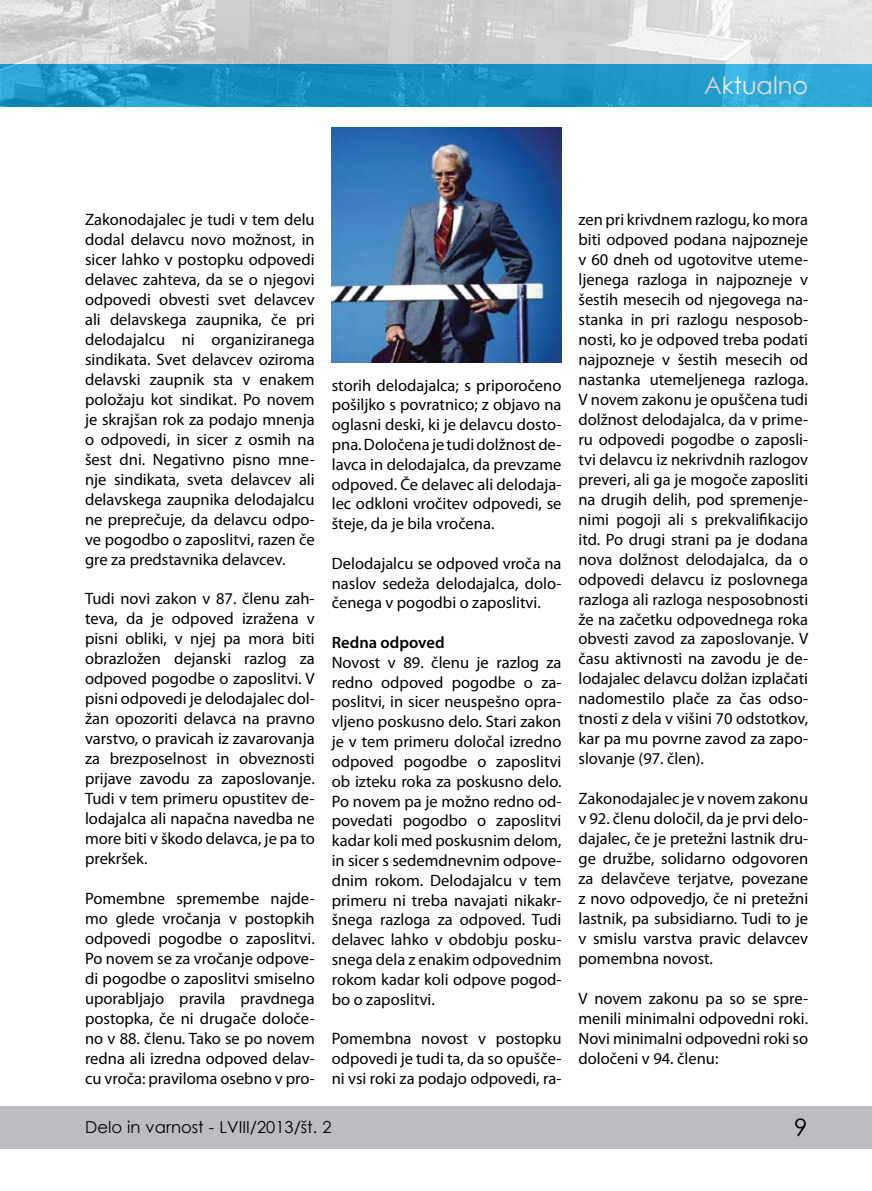
<style>
.page{position:relative;width:872px;height:1191px;background:#fff}
.page>*{position:absolute;margin:0;border:0;box-sizing:border-box;transform-origin:0 0}
.t1{font:24px "Century Gothic";color:#fff}
.t2{font:24px "Century Gothic";color:#000}
.t3{font:16.5px/20px "Myriad Pro";color:#000;text-align:justify}
.t4{font:16.5px "Century Gothic";color:#000}
.t5{font:600 16.5px "Myriad Pro";color:#000}
</style>
<div class="page">
<div style="left:0;top:1106px;width:872px;height:42px;background:#bcbdc0"></div>
<img style="left:0;top:0;width:872px;height:106px">
<img style="left:332px;top:128px;width:229px;height:234px">
<h1 class="t1" style="left:704px;top:69px;width:106px">Aktualno</h1>
<p class="t3" style="left:85px;top:209px;width:231px">Zakonodajalec je tudi v tem delu dodal delavcu novo možnost, in sicer lahko v postopku odpovedi delavec zahteva, da se o njegovi odpovedi obvesti svet delavcev ali delavskega zaupnika, če pri delodajalcu ni organiziranega sindikata. Svet delavcev oziroma delavski zaupnik sta v enakem položaju kot sindikat. Po novem je skrajšan rok za podajo mnenja o odpovedi, in sicer z osmih na šest dni. Negativno pisno mne&shy;nje sindikata, sveta delavcev ali delavskega zaupnika delodajalcu ne preprečuje, da delavcu odpo&shy;ve pogodbo o zaposlitvi, razen če gre za predstavnika delavcev.</p>
<p class="t3" style="left:85px;top:588px;width:231px">Tudi novi zakon v 87. členu zah&shy;teva, da je odpoved izražena v pisni obliki, v njej pa mora biti obrazložen dejanski razlog za odpoved pogodbe o zaposlitvi. V pisni odpovedi je delodajalec dol&shy;žan opozoriti delavca na pravno varstvo, o pravicah iz zavarovanja za brezposelnost in obveznosti prijave zavodu za zaposlovanje.<br>Tudi v tem primeru opustitev de&shy;lodajalca ali napačna navedba ne more biti v škodo delavca, je pa to prekršek.</p>
<p class="t3" style="left:85px;top:888px;width:231px">Pomembne spremembe najde&shy;mo glede vročanja v postopkih odpovedi pogodbe o zaposlitvi.<br>Po novem se za vročanje odpove&shy;di pogodbe o zaposlitvi smiselno uporabljajo pravila pravdnega postopka, če ni drugače določe&shy;no v 88. členu. Tako se po novem redna ali izredna odpoved delav&shy;cu vroča: praviloma osebno v pro-</p>
<p class="t3" style="left:332px;top:375px;width:231px">storih delodajalca; s priporočeno pošiljko s povratnico; z objavo na oglasni deski, ki je delavcu dosto&shy;pna. Določena je tudi dolžnost de&shy;lavca in delodajalca, da prevzame odpoved. Če delavec ali delodaja&shy;lec odkloni vročitev odpovedi, se šteje, da je bila vročena.</p>
<p class="t3" style="left:332px;top:553px;width:231px">Delodajalcu se odpoved vroča na naslov sedeža delodajalca, dolo&shy;čenega v pogodbi o zaposlitvi.</p>
<p class="t5" style="left:332px;top:632px;width:114px">Redna odpoved</p>
<p class="t3" style="left:332px;top:652px;width:231px">Novost v 89. členu je razlog za redno odpoved pogodbe o za&shy;poslitvi, in sicer neuspešno opra&shy;vljeno poskusno delo. Stari zakon je v tem primeru določal izredno odpoved pogodbe o zaposlitvi ob izteku roka za poskusno delo.<br>Po novem pa je možno redno od&shy;povedati pogodbo o zaposlitvi kadar koli med poskusnim delom, in sicer s sedemdnevnim odpove&shy;dnim rokom. Delodajalcu v tem primeru ni treba navajati nikakr&shy;šnega razloga za odpoved. Tudi delavec lahko v obdobju posku&shy;snega dela z enakim odpovednim rokom kadar koli odpove pogod&shy;bo o zaposlitvi.</p>
<p class="t3" style="left:332px;top:1028px;width:231px">Pomembna novost v postopku odpovedi je tudi ta, da so opušče&shy;ni vsi roki za podajo odpovedi, ra-</p>
<p class="t3" style="left:578px;top:209px;width:231px">zen pri krivdnem razlogu, ko mora biti odpoved podana najpozneje v 60 dneh od ugotovitve uteme&shy;ljenega razloga in najpozneje v šestih mesecih od njegovega na&shy;stanka in pri razlogu nesposob&shy;nosti, ko je odpoved treba podati najpozneje v šestih mesecih od nastanka utemeljenega razloga.<br>V novem zakonu je opuščena tudi dolžnost delodajalca, da v prime&shy;ru odpovedi pogodbe o zaposli&shy;tvi delavcu iz nekrivdnih razlogov preveri, ali ga je mogoče zaposliti na drugih delih, pod spremenje&shy;nimi pogoji ali s prekvalifikacijo itd. Po drugi strani pa je dodana nova dolžnost delodajalca, da o odpovedi delavcu iz poslovnega razloga ali razloga nesposobnosti že na začetku odpovednega roka obvesti zavod za zaposlovanje. V času aktivnosti na zavodu je de&shy;lodajalec delavcu dolžan izplačati nadomestilo plače za čas odso&shy;tnosti z dela v višini 70 odstotkov, kar pa mu povrne zavod za zapo&shy;slovanje (97. člen).</p>
<p class="t3" style="left:578px;top:788px;width:231px">Zakonodajalec je v novem zakonu v 92. členu določil, da je prvi delo&shy;dajalec, če je pretežni lastnik dru&shy;ge družbe, solidarno odgovoren za delavčeve terjatve, povezane z novo odpovedjo, če ni pretežni lastnik, pa subsidiarno. Tudi to je v smislu varstva pravic delavcev pomembna novost.</p>
<p class="t3" style="left:578px;top:988px;width:231px">V novem zakonu pa so se spre&shy;menili minimalni odpovedni roki.<br>Novi minimalni odpovedni roki so določeni v 94. členu:</p>
<p class="t4" style="left:85px;top:1115px;width:248px">Delo in varnost - LVIII/2013/št. 2</p>
<h1 class="t2" style="left:794px;top:1110px;width:15px">9</h1>
</div>
